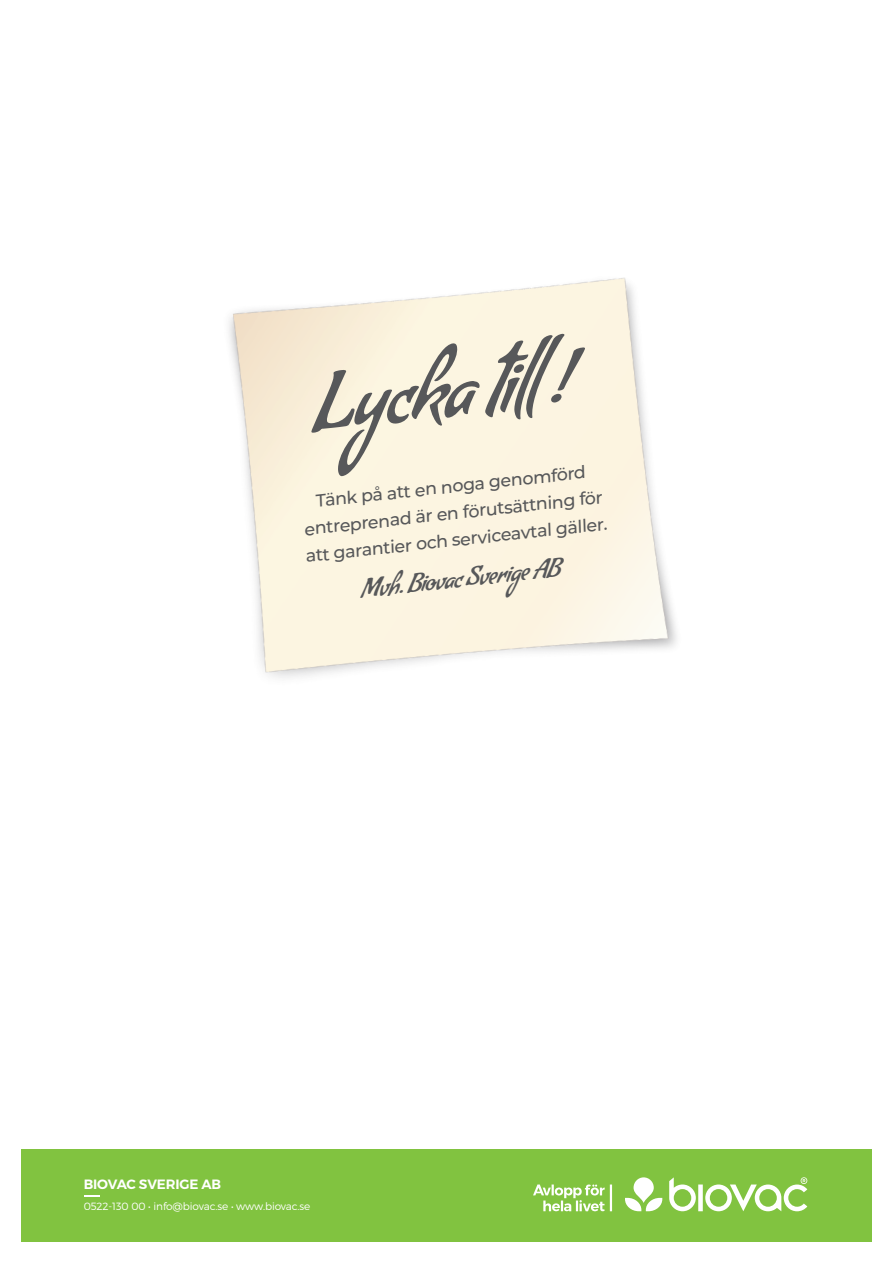
<style>
.page{position:relative;width:893px;height:1263px;background:#fff}
.page>*{position:absolute;margin:0;border:0;box-sizing:border-box;transform-origin:0 0}
.t1{font:79.35px "Condiment";color:#57585a}
.t2{font:25.5px "Condiment";color:#57585a}
.t3{font:500 17.4px/26.8px "Montserrat";color:#57585a}
.t4{font:600 13.5px "Montserrat";letter-spacing:-.01em;color:#fff}
.t5{font:300 10.5px "Montserrat";letter-spacing:-.01em;color:#fff}
</style>
<div class="page">
<div style="left:21px;top:1149px;width:851px;height:93px;background:#81c340"></div>
<svg style="left:85px;top:1195px;width:15px;height:2px"></svg>
<img style="left:229px;top:278px;width:448px;height:400px">
<svg style="left:533px;top:1184px;width:72px;height:27px"></svg>
<div style="left:698px;top:1184px;width:5px;height:27px;background:#fff"></div>
<svg style="left:669px;top:1177px;width:27px;height:34px"></svg>
<svg style="left:705px;top:1177px;width:102px;height:34px"></svg>
<div style="left:634px;top:1177px;width:20px;height:26px;background:#fff;border-radius:10px"></div>
<svg style="left:625px;top:1198px;width:37px;height:13px"></svg>
<hr style="left:610px;top:1184px;width:2px;height:27px;background:#fff">
<p class="t1" style="left:305px;top:355px;width:262px;rotate:-6deg">Lycka till !</p>
<p class="t3" style="left:314px;top:487px;width:273px;rotate:-6deg">Tänk på att en noga genomförd</p>
<p class="t3" style="left:301px;top:515px;width:305px;rotate:-6deg">entreprenad är en förutsättning för att garantier och serviceavtal gäller.</p>
<p class="t2" style="left:359px;top:573px;width:203px;rotate:-6deg">Mvh. Biovac Sverige AB</p>
<p class="t4" style="left:84px;top:1176px;width:139px">BIOVAC SVERIGE AB</p>
<p class="t5" style="left:84px;top:1200px;width:228px">0522-130 00 • info@biovac.se • www.biovac.se</p>
</div>
